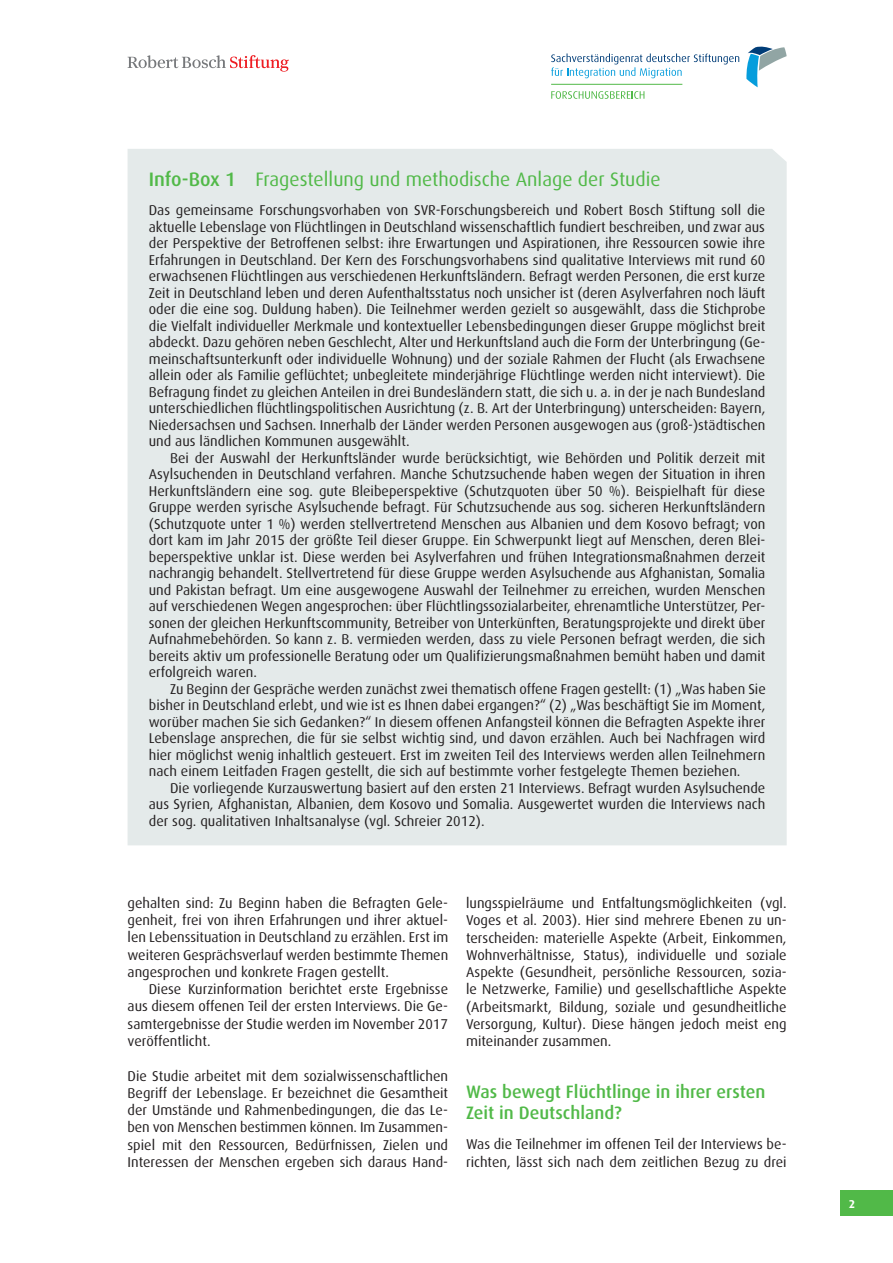
<style>
.page{position:relative;width:893px;height:1263px;background:#fff}
.page>*{position:absolute;margin:0;border:0;box-sizing:border-box;transform-origin:0 0}
.t1{font:19.5px "Dax CE";color:#51b948}
.t2{font:500 18px/21px "Dax CE";color:#51b948}
.t3{font:14.25px/16.5px "Dax CE";color:#231f20;text-align:justify}
.t4{font:700 11.4px "Dax CE";color:#fff}
.s1{font-family:"Dax Turk";font-weight:500}
</style>
<div class="page">
<div style="left:840px;top:1191px;width:53px;height:25px;background:#51b948"></div>
<svg style="left:746px;top:47px;width:41px;height:40px"></svg>
<svg style="left:551px;top:53px;width:188px;height:25px"></svg>
<svg style="left:551px;top:91px;width:93px;height:8px"></svg>
<hr style="left:551px;top:84px;width:131px;height:1px;background:#51b948">
<div style="left:128px;top:149px;width:659px;height:696px;background:#e4eaea"></div>
<svg style="left:128px;top:55px;width:161px;height:17px"></svg>
<h1 class="t1" style="left:149px;top:167px;width:513px"><span class="s1">Info-Box 1</span> Fragestellung und methodische Anlage der Studie</h1>
<p class="t3" style="left:149px;top:202px;width:618px">Das gemeinsame Forschungsvorhaben von SVR-Forschungsbereich und Robert Bosch Stiftung soll die aktuelle Lebenslage von Flüchtlingen in Deutschland wissenschaftlich fundiert beschreiben, und zwar aus der Perspektive der Betroffenen selbst: ihre Erwartungen und Aspirationen, ihre Ressourcen sowie ihre Erfahrungen in Deutschland. Der Kern des Forschungsvorhabens sind qualitative Interviews mit rund 60 erwachsenen Flüchtlingen aus verschiedenen Herkunftsländern. Befragt werden Personen, die erst kurze Zeit in Deutschland leben und deren Aufenthaltsstatus noch unsicher ist (deren Asylverfahren noch läuft oder die eine sog. Duldung haben). Die Teilnehmer werden gezielt so ausgewählt, dass die Stichprobe die Vielfalt individueller Merkmale und kontextueller Lebensbedingungen dieser Gruppe möglichst breit abdeckt. Dazu gehören neben Geschlecht, Alter und Herkunftsland auch die Form der Unterbringung (Ge&shy;meinschaftsunterkunft oder individuelle Wohnung) und der soziale Rahmen der Flucht (als Erwachsene allein oder als Familie geflüchtet; unbegleitete minderjährige Flüchtlinge werden nicht interviewt). Die Befragung findet zu gleichen Anteilen in drei Bundesländern statt, die sich u. a. in der je nach Bundesland unterschiedlichen flüchtlingspolitischen Ausrichtung (z. B. Art der Unterbringung) unterscheiden: Bayern, Niedersachsen und Sachsen. Innerhalb der Länder werden Personen ausgewogen aus (groß-)städtischen und aus ländlichen Kommunen ausgewählt.</p>
<p class="t3" style="left:149px;top:449px;width:618px;text-indent:21px">Bei der Auswahl der Herkunftsländer wurde berücksichtigt, wie Behörden und Politik derzeit mit Asylsuchenden in Deutschland verfahren. Manche Schutzsuchende haben wegen der Situation in ihren Herkunftsländern eine sog. gute Bleibeperspektive (Schutzquoten über 50 %). Beispielhaft für diese Gruppe werden syrische Asylsuchende befragt. Für Schutzsuchende aus sog. sicheren Herkunftsländern (Schutzquote unter 1 %) werden stellvertretend Menschen aus Albanien und dem Kosovo befragt; von dort kam im Jahr 2015 der größte Teil dieser Gruppe. Ein Schwerpunkt liegt auf Menschen, deren Blei&shy;beperspektive unklar ist. Diese werden bei Asylverfahren und frühen Integrationsmaßnahmen derzeit nachrangig behandelt. Stellvertretend für diese Gruppe werden Asylsuchende aus Afghanistan, Somalia und Pakistan befragt. Um eine ausgewogene Auswahl der Teilnehmer zu erreichen, wurden Menschen auf verschiedenen Wegen angesprochen: über Flüchtlingssozialarbeiter, ehrenamtliche Unterstützer, Per&shy;sonen der gleichen Herkunftscommunity, Betreiber von Unterkünften, Beratungsprojekte und direkt über Aufnahmebehörden. So kann z. B. vermieden werden, dass zu viele Personen befragt werden, die sich bereits aktiv um professionelle Beratung oder um Qualifizierungsmaßnahmen bemüht haben und damit erfolgreich waren.</p>
<p class="t3" style="left:149px;top:680px;width:618px;text-indent:21px">Zu Beginn der Gespräche werden zunächst zwei thematisch offene Fragen gestellt: (1) „Was haben Sie bisher in Deutschland erlebt, und wie ist es Ihnen dabei ergangen?“ (2) „Was beschäftigt Sie im Moment, worüber machen Sie sich Gedanken?“ In diesem offenen Anfangsteil können die Befragten Aspekte ihrer Lebenslage ansprechen, die für sie selbst wichtig sind, und davon erzählen. Auch bei Nachfragen wird hier möglichst wenig inhaltlich gesteuert. Erst im zweiten Teil des Interviews werden allen Teilnehmern nach einem Leitfaden Fragen gestellt, die sich auf bestimmte vorher festgelegte Themen beziehen.</p>
<p class="t3" style="left:149px;top:779px;width:618px;text-indent:21px">Die vorliegende Kurzauswertung basiert auf den ersten 21 Interviews. Befragt wurden Asylsuchende aus Syrien, Afghanistan, Albanien, dem Kosovo und Somalia. Ausgewertet wurden die Interviews nach der sog. qualitativen Inhaltsanalyse (vgl. Schreier 2012).</p>
<p class="t3" style="left:128px;top:894px;width:322px;line-height:17.2px">gehalten sind: Zu Beginn haben die Befragten Gele&shy;genheit, frei von ihren Erfahrungen und ihrer aktuel&shy;len Lebenssituation in Deutschland zu erzählen. Erst im weiteren Gesprächsverlauf werden bestimmte Themen angesprochen und konkrete Fragen gestellt.</p>
<p class="t3" style="left:128px;top:980px;width:322px;line-height:17.2px;text-indent:21px">Diese Kurzinformation berichtet erste Ergebnisse aus diesem offenen Teil der ersten Interviews. Die Ge&shy;samtergebnisse der Studie werden im November 2017 veröffentlicht.</p>
<p class="t3" style="left:128px;top:1066px;width:322px;line-height:17.2px">Die Studie arbeitet mit dem sozialwissenschaftlichen Begriff der Lebenslage. Er bezeichnet die Gesamtheit der Umstände und Rahmenbedingungen, die das Le&shy;ben von Menschen bestimmen können. Im Zusammen&shy;spiel mit den Ressourcen, Bedürfnissen, Zielen und Interessen der Menschen ergeben sich daraus Hand-</p>
<p class="t3" style="left:466px;top:894px;width:322px;line-height:17.2px">lungsspielräume und Entfaltungsmöglichkeiten (vgl.<br>Voges et al. 2003). Hier sind mehrere Ebenen zu un&shy;terscheiden: materielle Aspekte (Arbeit, Einkommen, Wohnverhältnisse, Status), individuelle und soziale Aspekte (Gesundheit, persönliche Ressourcen, sozia&shy;le Netzwerke, Familie) und gesellschaftliche Aspekte (Arbeitsmarkt, Bildung, soziale und gesundheitliche Versorgung, Kultur). Diese hängen jedoch meist eng miteinander zusammen.</p>
<p class="t2" style="left:466px;top:1080px;width:301px">Was bewegt Flüchtlinge in ihrer ersten<br>Zeit in Deutschland?</p>
<p class="t3" style="left:466px;top:1135px;width:322px;line-height:17.2px">Was die Teilnehmer im offenen Teil der Interviews be&shy;richten, lässt sich nach dem zeitlichen Bezug zu drei</p>
<p class="t4" style="left:849px;top:1196px;width:8px">2</p>
</div>
